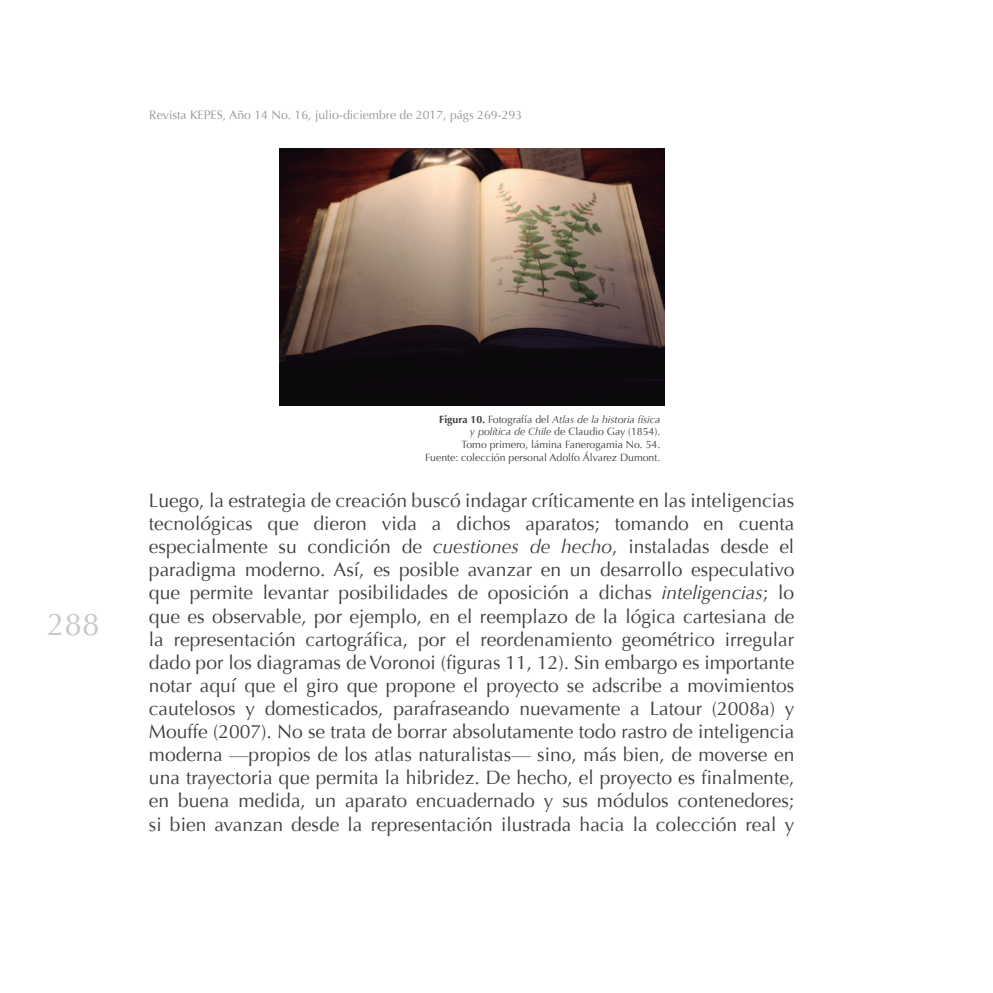
<style>
.page{position:relative;width:993px;height:993px;background:#fff}
.page>*{position:absolute;margin:0;border:0;box-sizing:border-box;transform-origin:0 0}
.t1{font:31.5px "Optima";color:#c7c8ca}
.t2{font:19.25px/23.1px "Optima";color:#3e3e3f;text-align:justify}
.t3{font:12.25px "Optima";color:#939598}
.t4{font:10.5px/12.6px "Optima";color:#3e3e3f;text-align:right}
.s1{font-weight:700}
.s2{font-style:italic}
</style>
<div class="page">
<img style="left:279px;top:149px;width:385px;height:256px">
<p class="t3" style="left:149px;top:108px;width:374px">Revista KEPES, Año 14 No. 16, julio-diciembre de 2017, págs 269-293</p>
<h1 class="t1" style="left:47px;top:606px;width:54px">288</h1>
<p class="t4" style="left:425px;top:413px;width:237px"><span class="s1">Figura 10.</span> Fotografía del <span class="s2">Atlas de la historia física<br>y política de Chile</span> de Claudio Gay (1854).<br>Tomo primero, lámina Fanerogamia No. 54.<br>Fuente: colección personal Adolfo Álvarez Dumont.</p>
<p class="t2" style="left:149px;top:489px;width:646px">Luego, la estrategia de creación buscó indagar críticamente en las inteligencias tecnológicas que dieron vida a dichos aparatos; tomando en cuenta especialmente su condición de <span class="s2">cuestiones de hecho</span>, instaladas desde el paradigma moderno. Así, es posible avanzar en un desarrollo especulativo que permite levantar posibilidades de oposición a dichas <span class="s2">inteligencias</span>; lo que es observable, por ejemplo, en el reemplazo de la lógica cartesiana de la representación cartográfica, por el reordenamiento geométrico irregular dado por los diagramas de Voronoi (figuras 11, 12). Sin embargo es importante notar aquí que el giro que propone el proyecto se adscribe a movimientos cautelosos y domesticados, parafraseando nuevamente a Latour (2008a) y Mouffe (2007). No se trata de borrar absolutamente todo rastro de inteligencia moderna —propios de los atlas naturalistas— sino, más bien, de moverse en una trayectoria que permita la hibridez. De hecho, el proyecto es finalmente, en buena medida, un aparato encuadernado y sus módulos contenedores; si bien avanzan desde la representación ilustrada hacia la colección real y</p>
</div>
